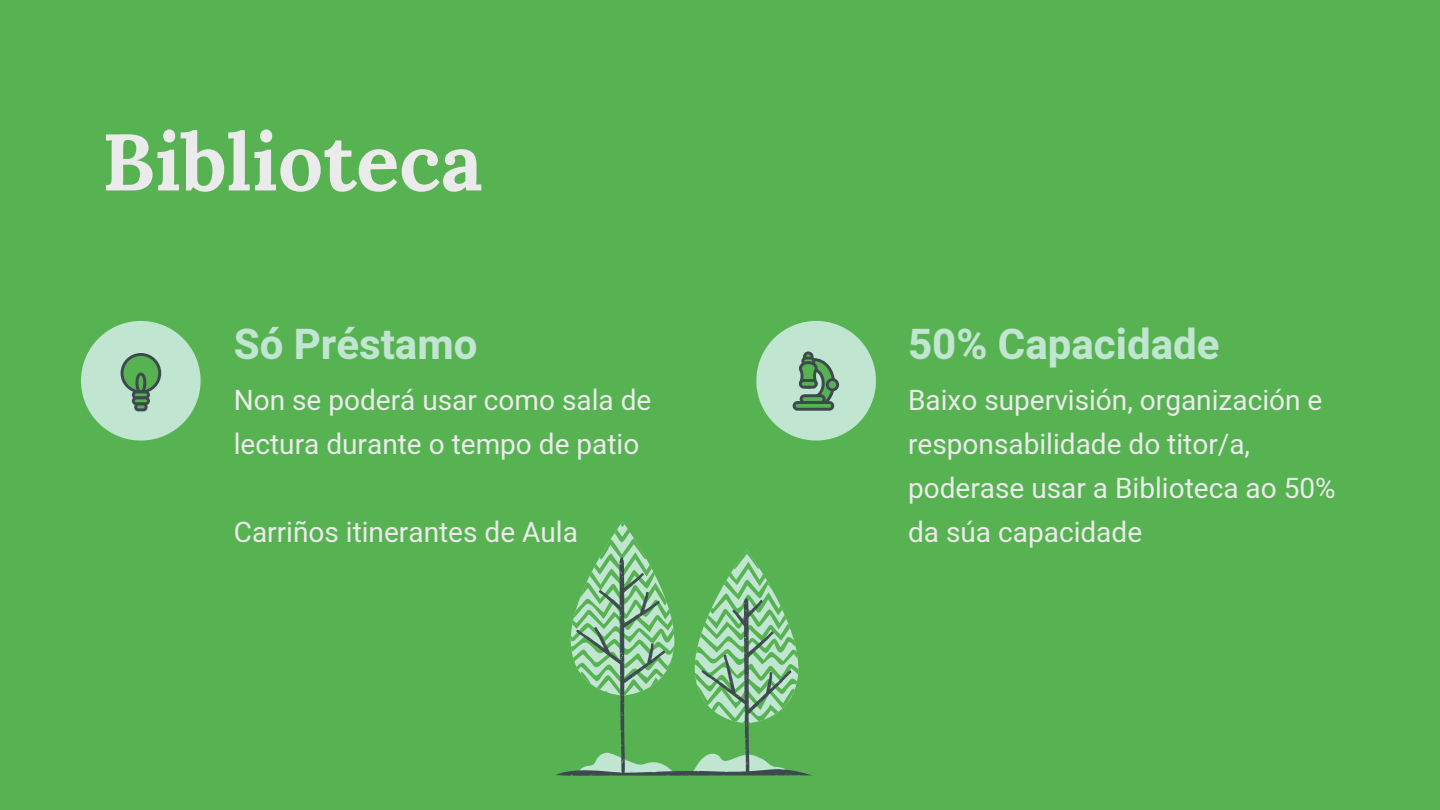
<style>
.page{position:relative;width:1440px;height:810px;background:#57b252}
.page>*{position:absolute;margin:0;border:0;box-sizing:border-box;transform-origin:0 0}
.t1{font:700 80px "Lora";color:#ebebeb}
.t2{font:700 42px "Heebo";color:#c0e5d0}
.t3{font:28px/44.2px "Heebo";color:#ebebeb}
</style>
<div class="page">
<svg style="left:81px;top:321px;width:120px;height:120px"></svg>
<svg style="left:756px;top:321px;width:120px;height:120px"></svg>
<svg style="left:600px;top:522px;width:152px;height:35px"></svg>
<svg style="left:556px;top:557px;width:256px;height:219px"></svg>
<h1 class="t1" style="left:102px;top:110px;width:382px">Biblioteca</h1>
<h2 class="t2" style="left:234px;top:315px;width:245px">Só Préstamo</h2>
<p class="t3" style="left:234px;top:379px;width:419px">Non se poderá usar como sala de lectura durante o tempo de patio</p>
<p class="t3" style="left:234px;top:512px;width:346px">Carriños itinerantes de Aula</p>
<h2 class="t2" style="left:908px;top:315px;width:313px">50% Capacidade</h2>
<p class="t3" style="left:908px;top:379px;width:429px">Baixo supervisión, organización e responsabilidade do titor/a, poderase usar a Biblioteca ao 50% da súa capacidade</p>
</div>
